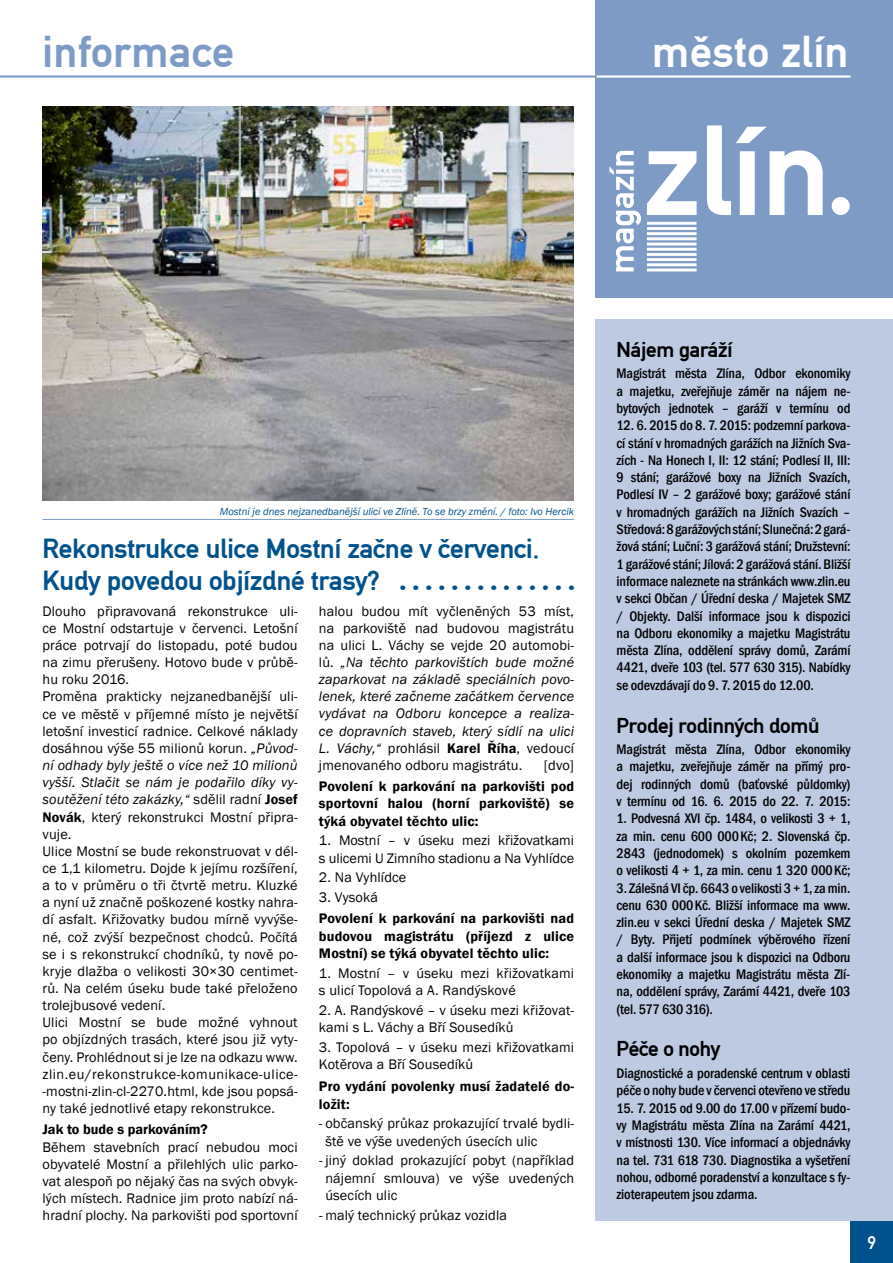
<style>
.page{position:relative;width:893px;height:1263px;background:#fff}
.page>*{position:absolute;margin:0;border:0;box-sizing:border-box;transform-origin:0 0}
.t1{font:43.5px "Norma Zlin Hxx CE Bold";letter-spacing:.02em;color:#7d9bc4}
.t2{font:43.5px "Norma Zlin Hxx CE Bold";letter-spacing:.02em;color:#fff}
.t3{font:27px/32.4px "Norma Zlin Hxx CE Bold";color:#00518c}
.t4{font:21px "Norma Zlin Hxx CE Bold";letter-spacing:-.01em;color:#000}
.t5{font:18px "Norma Zlin Hxx CE";color:#fff}
.t6{font:500 condensed 14.25px/17.2px "Franklin Gothic";letter-spacing:-.01em;color:#000;text-align:justify}
.t7{font:14.25px/17.1px "MMZ text Book Regular";letter-spacing:.01em;color:#000}
.t8{font:14.25px/17.1px "MMZ text Book Italic";letter-spacing:.01em;color:#000;text-align:justify}
.t9{font:600 14.25px/17.4px "Franklin Gothic";letter-spacing:.01em;color:#000;text-align:justify}
.t10{font:14.25px/17.4px "Franklin Gothic";letter-spacing:.01em;color:#000}
.t11{font:italic 10.5px "Franklin Gothic";color:#00518c}
.s1{font-family:"MMZ text Book Italic"}
.s2{font-family:"MMZ text Book Regular"}
.s3{font-family:"MMZ text Book Bold"}
</style>
<div class="page">
<div style="left:595px;top:0;width:298px;height:298px;background:#7d9bc4"></div>
<hr style="left:595px;top:75px;width:255px;height:3px;background:#fff">
<svg style="left:647px;top:125px;width:203px;height:146px"></svg>
<svg style="left:609px;top:151px;width:32px;height:120px"></svg>
<div style="left:850px;top:1220px;width:43px;height:43px;background:#00518c"></div>
<hr style="left:0;top:75px;width:597px;height:3px;background:#7d9bc4">
<div style="left:595px;top:319px;width:298px;height:901px;background:#bdcae2"></div>
<img style="left:43px;top:106px;width:531px;height:394px">
<hr style="left:43px;top:519px;width:531px;height:1px;background:#7d9bc4">
<h1 class="t1" style="left:43px;top:27px;width:193px">informace</h1>
<h1 class="t2" style="left:652px;top:27px;width:198px">město zlín</h1>
<p class="t11" style="left:220px;top:505px;width:356px">Mostní je dnes nejzanedbanější ulicí ve Zlíně. To se brzy změní. / foto: Ivo Hercik</p>
<h2 class="t3" style="left:43px;top:532px;width:498px">Rekonstrukce ulice Mostní začne v červenci.<br>Kudy povedou objízdné trasy?</h2>
<p class="t7" style="left:43px;top:603px;width:257px">Dlouho připravovaná rekonstrukce uli&shy;ce Mostní odstartuje v červenci. Letošní práce potrvají do listopadu, poté budou na zimu přerušeny. Hotovo bude v průbě&shy;hu roku 2016.<br>Proměna prakticky nejzanedbanější uli&shy;ce ve městě v příjemné místo je největší letošní investicí radnice. Celkové náklady dosáhnou výše 55 milionů korun. <span class="s1">„Původ-</span></p>
<p class="t8" style="left:43px;top:757px;width:257px">ní odhady byly ještě o více než 10 milionů vyšší. Stlačit se nám je podařilo díky vy&shy;soutěžení této zakázky,“ <span class="s2">sdělil radní</span> <span class="s3">Josef</span></p>
<p class="t7" style="left:43px;top:808px;width:257px"><span class="s3">Novák</span>, který rekonstrukci Mostní připra&shy;vuje.<br>Ulice Mostní se bude rekonstruovat v dél&shy;ce 1,1 kilometru. Dojde k jejímu rozšíření, a to v průměru o tři čtvrtě metru. Kluzké a nyní už značně poškozené kostky nahra&shy;dí asfalt. Křižovatky budou mírně vyvýše&shy;né, což zvýší bezpečnost chodců. Počítá se i s rekonstrukcí chodníků, ty nově po&shy;kryje dlažba o velikosti 30×30 centimet&shy;rů. Na celém úseku bude také přeloženo trolejbusové vedení.<br>Ulici Mostní se bude možné vyhnout po objízdných trasách, které jsou již vyty&shy;čeny. Prohlédnout si je lze na odkazu www. zlin.eu/rekonstrukce-komunikace-ulice--mostni-zlin-cl-2270.html, kde jsou popsá&shy;ny také jednotlivé etapy rekonstrukce.</p>
<p class="t9" style="left:43px;top:1121px;width:167px">Jak to bude s parkováním?</p>
<p class="t7" style="left:43px;top:1138px;width:257px;text-align:justify">Během stavebních prací nebudou moci obyvatelé Mostní a přilehlých ulic parko&shy;vat alespoň po nějaký čas na svých obvyk&shy;lých místech. Radnice jim proto nabízí ná&shy;hradní plochy. Na parkovišti pod sportovní</p>
<p class="t7" style="left:319px;top:603px;width:257px;text-align:justify">halou budou mít vyčleněných 53 míst, na parkoviště nad budovou magistrátu na ulici L. Váchy se vejde 20 automobi-</p>
<p class="t8" style="left:319px;top:654px;width:257px"><span class="s2">lů.</span> „Na těchto parkovištích bude možné zaparkovat na základě speciálních povo&shy;lenek, které začneme začátkem července vydávat na Odboru koncepce a realiza&shy;ce dopravních staveb, který sídlí na ulici</p>
<p class="t7" style="left:319px;top:740px;width:257px"><span class="s1">L. Váchy,“</span> prohlásil <span class="s3">Karel Říha</span>, vedoucí jmenovaného odboru magistrátu.</p>
<p class="t7" style="left:544px;top:757px;width:32px">[dvo]</p>
<p class="t9" style="left:319px;top:778px;width:257px">Povolení k parkování na parkovišti pod sportovní halou (horní parkoviště) se týká obyvatel těchto ulic:</p>
<p class="t7" style="left:319px;top:832px;width:257px">1. Mostní – v úseku mezi křižovatkami s ulicemi U Zimního stadionu a Na Vyhlídce</p>
<p class="t7" style="left:319px;top:869px;width:89px">2. Na Vyhlídce</p>
<p class="t7" style="left:319px;top:889px;width:60px">3. Vysoká</p>
<p class="t9" style="left:319px;top:910px;width:257px">Povolení k parkování na parkovišti nad budovou magistrátu (příjezd z ulice Mostní) se týká obyvatel těchto ulic:</p>
<p class="t7" style="left:319px;top:965px;width:257px">1. Mostní – v úseku mezi křižovatkami s ulicí Topolová a A. Randýskové</p>
<p class="t7" style="left:319px;top:1002px;width:257px">2. A. Randýskové – v úseku mezi křižovat&shy;kami s L. Váchy a Bří Sousedíků</p>
<p class="t7" style="left:319px;top:1039px;width:257px">3. Topolová – v úseku mezi křižovatkami<br>Kotěrova a Bří Sousedíků</p>
<p class="t9" style="left:319px;top:1078px;width:257px">Pro vydání povolenky musí žadatelé do&shy;ložit:</p>
<p class="t10" style="left:325px;top:1115px;width:250px;text-indent:-6px">- občanský průkaz prokazující trvalé bydli&shy;ště ve výše uvedených úsecích ulic</p>
<p class="t10" style="left:325px;top:1152px;width:250px;text-align:justify;text-indent:-6px">- jiný doklad prokazující pobyt (například nájemní smlouva) ve výše uvedených úsecích ulic</p>
<p class="t10" style="left:319px;top:1206px;width:189px">- malý technický průkaz vozidla</p>
<h3 class="t4" style="left:617px;top:338px;width:117px">Nájem garáží</h3>
<p class="t6" style="left:617px;top:365px;width:235px">Magistrát města Zlína, Odbor ekonomiky a majetku, zveřejňuje záměr na nájem ne&shy;bytových jednotek – garáží v termínu od</p>
<p class="t6" style="left:617px;top:417px;width:235px">12. 6. 2015 do 8. 7. 2015: podzemní parkova&shy;cí stání v hromadných garážích na Jižních Sva&shy;zích - Na Honech I, II: 12 stání; Podlesí II, III:<br>9 stání; garážové boxy na Jižních Svazích, Podlesí IV – 2 garážové boxy; garážové stání v hromadných garážích na Jižních Svazích – Středová: 8 garážových stání; Slunečná: 2 gará&shy;žová stání; Luční: 3 garážová stání; Družstevní:<br>1 garážové stání; Jílová: 2 garážová stání. Bližší informace naleznete na stránkách www.zlin.eu v sekci Občan / Úřední deska / Majetek SMZ / Objekty. Další informace jsou k dispozici na Odboru ekonomiky a majetku Magistrátu města Zlína, oddělení správy domů, Zarámí 4421, dveře 103 (tel. 577 630 315). Nabídky se odevzdávají do 9. 7. 2015 do 12.00.</p>
<h3 class="t4" style="left:617px;top:713px;width:204px">Prodej rodinných domů</h3>
<p class="t6" style="left:617px;top:741px;width:235px">Magistrát města Zlína, Odbor ekonomiky a majetku, zveřejňuje záměr na přímý pro&shy;dej rodinných domů (baťovské půldomky) v termínu od 16. 6. 2015 do 22. 7. 2015:</p>
<p class="t6" style="left:617px;top:810px;width:235px">1. Podvesná XVI čp. 1484, o velikosti 3 + 1, za min. cenu 600 000Kč; 2. Slovenská čp.<br>2843 (jednodomek) s okolním pozemkem o velikosti 4 + 1, za min. cenu 1 320 000Kč;</p>
<p class="t6" style="left:617px;top:879px;width:235px">3. Zálešná VI čp. 6643 o velikosti 3 + 1, zamin. cenu 630 000Kč. Bližší informace ma www. zlin.eu v sekci Úřední deska / Majetek SMZ / Byty. Přijetí podmínek výběrového řízení a další informace jsou k dispozici na Odboru ekonomiky a majetku Magistrátu města Zlí&shy;na, oddělení správy, Zarámí 4421, dveře 103 (tel. 577 630 316).</p>
<h3 class="t4" style="left:617px;top:1037px;width:105px">Péče o nohy</h3>
<p class="t6" style="left:617px;top:1064px;width:235px">Diagnostické a poradenské centrum v oblasti péče o nohy bude v červenci otevřeno ve středu</p>
<p class="t6" style="left:617px;top:1099px;width:235px">15. 7. 2015 od 9.00 do 17.00 v přízemí budo&shy;vy Magistrátu města Zlína na Zarámí 4421, v místnosti 130. Více informací a objednávky na tel. 731 618 730. Diagnostika a vyšetření nohou, odborné poradenství a konzultace s fy&shy;zioterapeutem jsou zdarma.</p>
<p class="t5" style="left:867px;top:1232px;width:10px">9</p>
</div>
